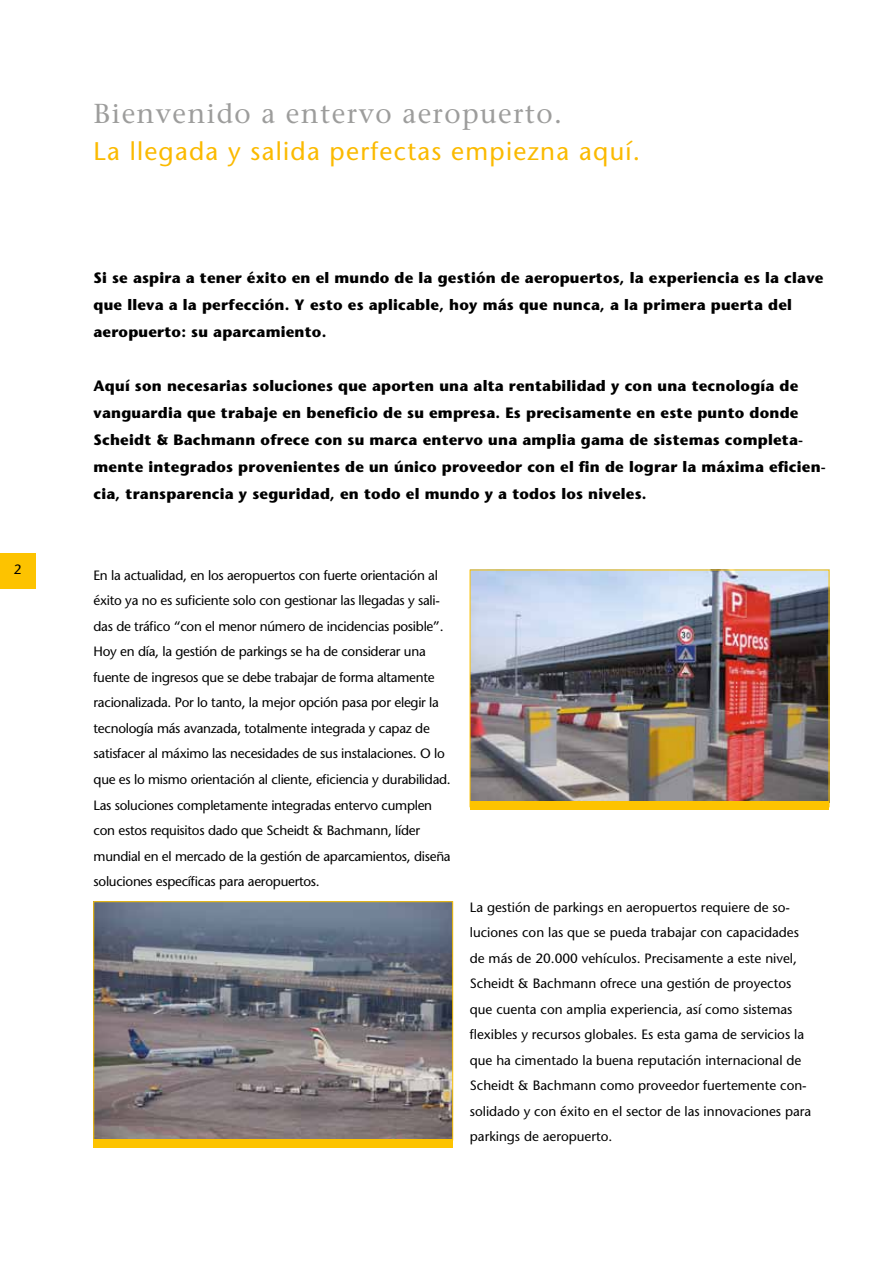
<style>
.page{position:relative;width:893px;height:1263px;background:#fff}
.page>*{position:absolute;margin:0;border:0;box-sizing:border-box;transform-origin:0 0}
.t1{font:27.3px "Stone Serif";letter-spacing:.05em;color:#9d9d9c}
.t2{font:25.5px "Stone Sans";letter-spacing:.05em;color:#fbba00}
.t3{font:700 15px/27px "Stone Sans";letter-spacing:.015em;color:#000}
.t4{font:13.5px/25.5px "Stone Sans";letter-spacing:-.02em;color:#000}
.t5{font:13.5px/25.5px "Stone Sans";color:#000}
</style>
<div class="page">
<div style="left:0;top:553px;width:36px;height:35px;background:#fdc300"></div>
<img style="left:472px;top:572px;width:355px;height:229px">
<img style="left:96px;top:903px;width:355px;height:235px">
<div style="left:94px;top:901px;width:359px;height:239px;border:1px solid #fdc300"></div>
<div style="left:94px;top:1140px;width:359px;height:8px;background:#fdc300"></div>
<div style="left:470px;top:801px;width:359px;height:9px;background:#fdc300"></div>
<p class="t4" style="left:14px;top:556px;width:9px">2</p>
<h1 class="t1" style="left:94px;top:97px;width:470px">Bienvenido a entervo aeropuerto.</h1>
<h2 class="t2" style="left:94px;top:136px;width:548px">La llegada y salida perfectas empiezna aquí.</h2>
<p class="t3" style="left:94px;top:264px;width:731px">Si se aspira a tener éxito en el mundo de la gestión de aeropuertos, la experiencia es la clave que lleva a la perfección. Y esto es aplicable, hoy más que nunca, a la primera puerta del aeropuerto: su aparcamiento.</p>
<p class="t3" style="left:94px;top:372px;width:734px">Aquí son necesarias soluciones que aporten una alta rentabilidad y con una tecnología de vanguardia que trabaje en beneficio de su empresa. Es precisamente en este punto donde Scheidt &amp; -Bachmann ofrece con su marca entervo una amplia gama de sistemas completa&shy;mente integrados provenientes de un único proveedor con el fin de lograr la máxima eficien&shy;cia, transparencia y seguridad, en todo el mundo y a todos los niveles.</p>
<p class="t4" style="left:94px;top:562px;width:359px">En la actualidad, en los aeropuertos con fuerte orientación al éxito ya no es suficiente solo con gestionar las llegadas y sali&shy;das de tráfico “con el menor número de incidencias posible”.<br>Hoy en día, la gestión de parkings se ha de considerar una fuente de ingresos que se debe trabajar de forma altamente racionalizada. Por lo tanto, la mejor opción pasa por elegir la tecnología más avanzada, totalmente integrada y capaz de satisfacer al máximo las necesidades de sus instalaciones. O lo que es lo mismo orientación al cliente, eficiencia y durabilidad.<br>Las soluciones completamente integradas entervo cumplen con estos requisitos dado que Scheidt &amp; -Bachmann, líder mundial en el mercado de la gestión de aparcamientos, diseña soluciones específicas para aeropuertos.</p>
<p class="t5" style="left:470px;top:894px;width:343px">La gestión de parkings en aeropuertos requiere de so&shy;luciones con las que se pueda trabajar con capacidades de más de 20.000 vehículos. Precisamente a este nivel, Scheidt &amp; -Bachmann ofrece una gestión de proyectos que cuenta con amplia experiencia, así como sistemas flexibles y recursos globales. Es esta gama de servicios la que ha cimentado la buena reputación internacional de Scheidt &amp; -Bachmann como proveedor fuertemente con&shy;solidado y con éxito en el sector de las innovaciones para parkings de aeropuerto.</p>
</div>
